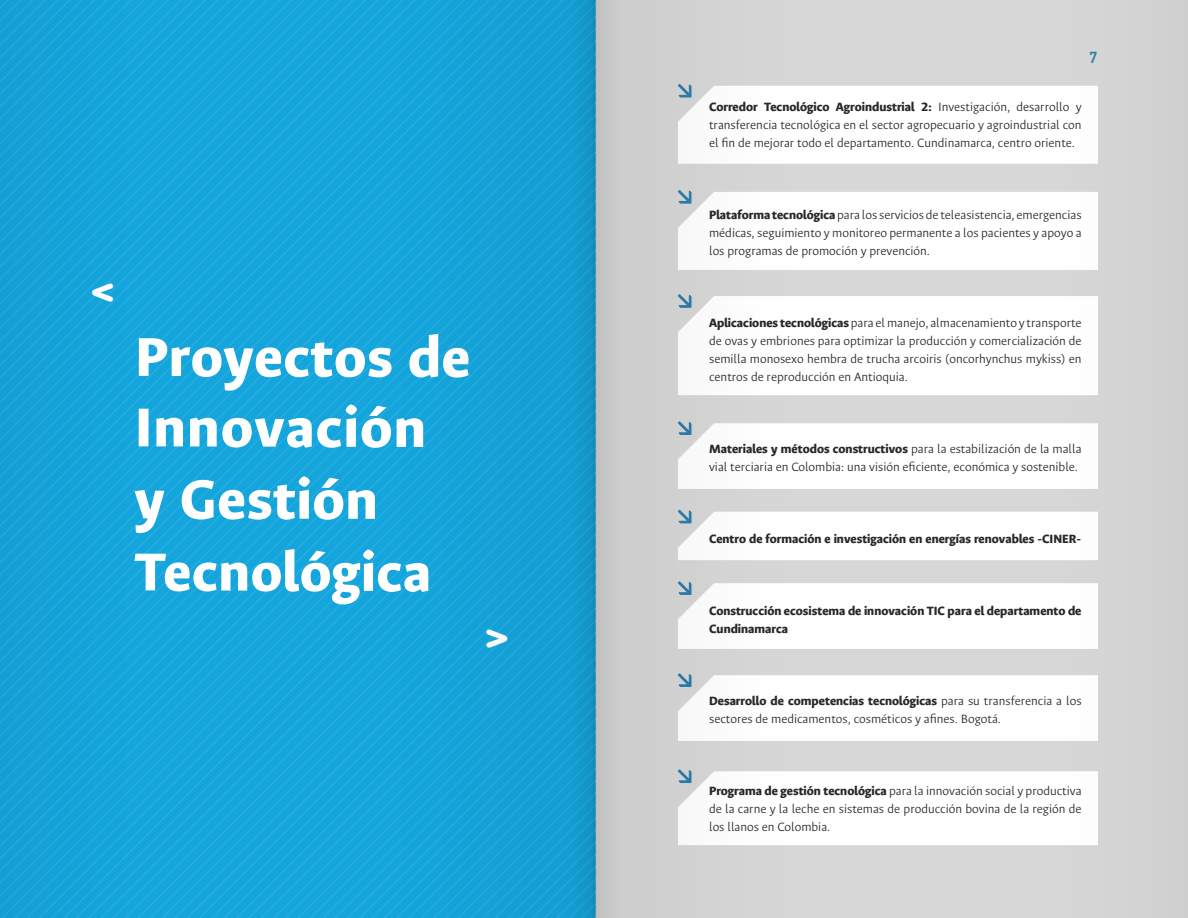
<style>
.page{position:relative;width:1188px;height:918px;background:#fff}
.page>*{position:absolute;margin:0;border:0;box-sizing:border-box;transform-origin:0 0}
.t1{font:800 61.5px/71.2px "Ancizar Sans";letter-spacing:.015em;color:#fff}
.t2{font:800 60px "Ancizar Sans";letter-spacing:.015em;color:#fff}
.t3{font:700 45px "DIN Next Rounded LT Pro";color:#fff}
.t4{font:500 16.5px "DIN Next Rounded LT Pro";color:#2d7daa}
.t5{font:300 13.5px/18px "Ancizar Sans";color:#292929;text-align:justify}
.t6{font:800 13.5px/18px "Ancizar Sans";color:#292929}
.s1{font-weight:800}
</style>
<div class="page">
<img style="left:0;top:0;width:1188px;height:918px">
<h3 class="t3" style="left:90px;top:264px;width:27px">&lt;</h3>
<h1 class="t1" style="left:135px;top:322px;width:337px">Proyectos de<br>Innovación y Gestión</h1>
<h2 class="t2" style="left:135px;top:538px;width:298px">Tecnológica</h2>
<h3 class="t3" style="left:485px;top:609px;width:27px">&gt;</h3>
<p class="t4" style="left:1089px;top:48px;width:11px">7</p>
<p class="t5" style="left:709px;top:98px;width:374px"><span class="s1">Corredor Tecnológico Agroindustrial 2:</span> Investigación, desarrollo y transferencia tecnológica en el sector agropecuario y agroindustrial con el fin de mejorar todo el departamento. Cundinamarca, centro oriente.</p>
<p class="t5" style="left:709px;top:205px;width:374px"><span class="s1">Plataforma tecnológica</span> para los servicios de teleasistencia, emergencias médicas, seguimiento y monitoreo permanente a los pacientes y apoyo a los programas de promoción y prevención.</p>
<p class="t5" style="left:709px;top:313px;width:374px"><span class="s1">Aplicaciones tecnológicas</span> para el manejo, almacenamiento y transporte de ovas y embriones para optimizar la producción y comercialización de semilla monosexo hembra de trucha arcoiris (oncorhynchus mykiss) en centros de reproducción en Antioquia.</p>
<p class="t5" style="left:709px;top:439px;width:374px"><span class="s1">Materiales y métodos constructivos</span> para la estabilización de la malla vial terciaria en Colombia: una visión eficiente, económica y sostenible.</p>
<p class="t6" style="left:709px;top:529px;width:374px">Centro de formación e investigación en energías renovables -CINER-</p>
<p class="t6" style="left:709px;top:601px;width:374px">Construcción ecosistema de innovación TIC para el departamento de<br>Cundinamarca</p>
<p class="t5" style="left:709px;top:691px;width:374px"><span class="s1">Desarrollo de competencias tecnológicas</span> para su transferencia a los sectores de medicamentos, cosméticos y afines. Bogotá.</p>
<p class="t5" style="left:709px;top:781px;width:374px"><span class="s1">Programa de gestión tecnológica</span> para la innovación social y productiva de la carne y la leche en sistemas de producción bovina de la región de los llanos en Colombia.</p>
</div>
